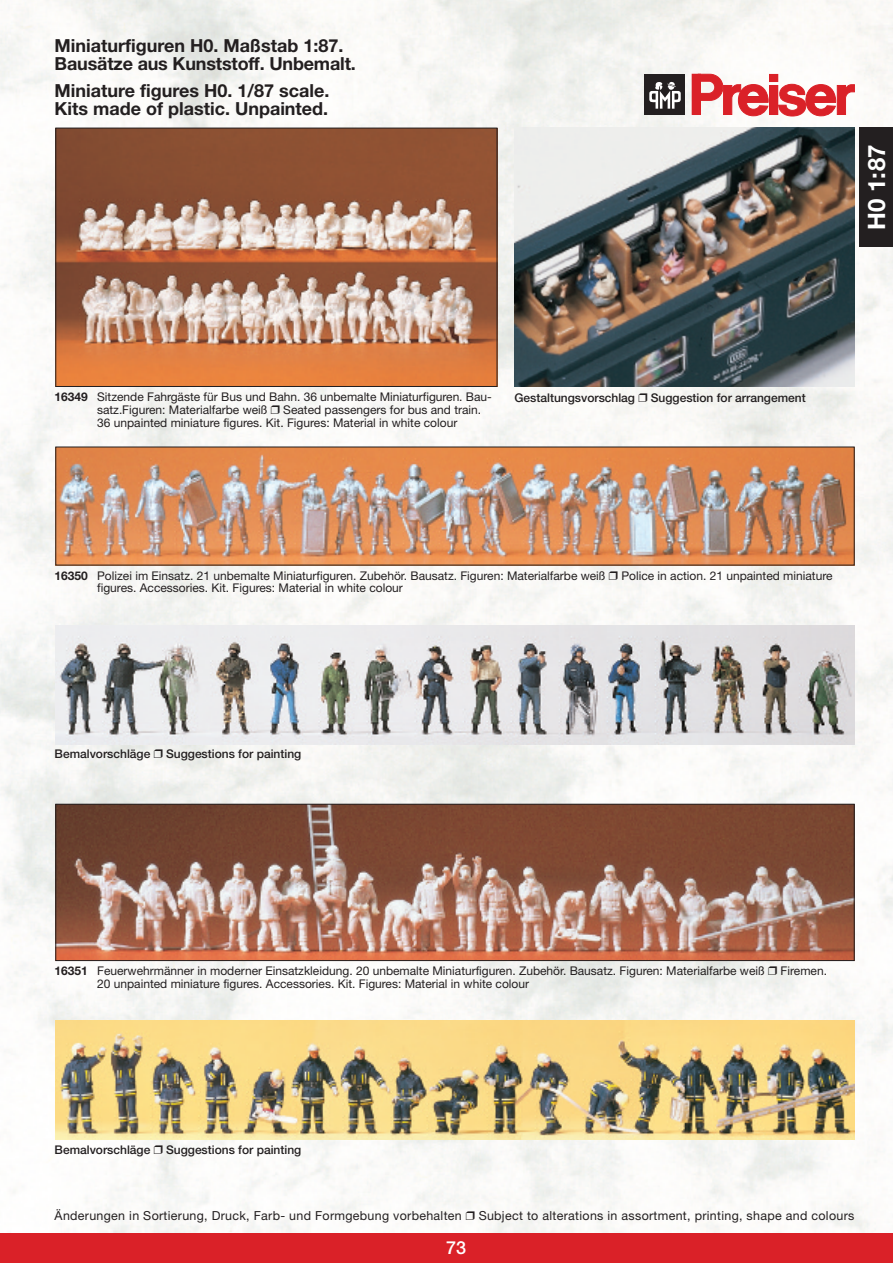
<style>
.page{position:relative;width:893px;height:1263px;background:#fff}
.page>*{position:absolute;margin:0;border:0;box-sizing:border-box;transform-origin:0 0}
.t1{font:700 24px "Helvetica Neue";color:#fff}
.t2{font:700 18px/18px "Helvetica Neue";color:#231f20}
.t3{font:500 18px "Helvetica Neue";color:#fff}
.t4{font:12.45px "Helvetica Neue";letter-spacing:.025em;color:#231f20}
.t5{font:12px/12.8px "Helvetica Neue";color:#231f20}
.t6{font:500 12px "Helvetica Neue";color:#231f20}
.s1{font-weight:700}
.s2{font-family:"Monotype Sorts";font-weight:400}
.s3{font-family:"Monotype Sorts"}
.s4{font-family:"Monotype Sorts";font-size:12px}
</style>
<div class="page">
<img style="left:0;top:0;width:893px;height:1233px">
<div style="left:0;top:1233px;width:893px;height:30px;background:#da2128"></div>
<div style="left:692px;top:74px;width:8px;height:40px;background:#da2128"></div>
<svg style="left:698px;top:74px;width:70px;height:42px"></svg>
<div style="left:769px;top:85px;width:9px;height:29px;background:#da2128"></div>
<div style="left:769px;top:74px;width:9px;height:8px;background:#da2128"></div>
<svg style="left:778px;top:84px;width:77px;height:32px"></svg>
<div style="left:645px;top:74px;width:40px;height:40px;background:#231f20"></div>
<svg style="left:649px;top:82px;width:32px;height:27px"></svg>
<div style="left:859px;top:128px;width:34px;height:119px;background:#231f20"></div>
<img style="left:57px;top:448px;width:796px;height:116px">
<img style="left:55px;top:625px;width:800px;height:119px">
<img style="left:55px;top:1020px;width:800px;height:120px">
<img style="left:514px;top:128px;width:341px;height:259px">
<img style="left:57px;top:806px;width:796px;height:153px">
<div style="left:55px;top:804px;width:800px;height:157px;border:1px solid #231f20"></div>
<img style="left:57px;top:130px;width:438px;height:255px">
<div style="left:55px;top:128px;width:442px;height:259px;border:1px solid #231f20"></div>
<h2 class="t2" style="left:55px;top:38px;width:303px">Miniaturfiguren H0. Maßstab 1:87.<br>Bausätze aus Kunststoff. Unbemalt.</h2>
<h2 class="t2" style="left:55px;top:83px;width:276px">Miniature figures H0. 1/87 scale.<br>Kits made of plastic. Unpainted.</h2>
<h1 class="t1" style="left:868px;top:230px;width:87px;rotate:-90deg">H0 1:87</h1>
<p class="t5" style="left:55px;top:392px;width:439px"><span class="s1">16349</span> Sitzende Fahrgäste für Bus und Bahn. 36 unbemalte Miniaturfiguren. Bau-</p>
<p class="t6" style="left:514px;top:394px;width:293px">Gestaltungsvorschlag <span class="s2">❒</span> Suggestion for arrangement</p>
<p class="t5" style="left:97px;top:405px;width:385px">satz.Figuren: Materialfarbe weiß <span class="s3">❒</span> Seated passengers for bus and train.<br>36 unpainted miniature figures. Kit. Figures: Material in white colour</p>
<p class="t5" style="left:97px;top:570px;width:737px;text-indent:-43px"><span class="s1">16350</span> Polizei im Einsatz. 21 unbemalte Miniaturfiguren. Zubehör. Bausatz. Figuren: Materialfarbe weiß <span class="s3">❒</span> Police in action. 21 unpainted miniature figures. Accessories. Kit. Figures: Material in white colour</p>
<p class="t6" style="left:55px;top:750px;width:248px">Bemalvorschläge <span class="s2">❒</span> Suggestions for painting</p>
<p class="t5" style="left:97px;top:966px;width:731px;text-indent:-43px"><span class="s1">16351</span> Feuerwehrmänner in moderner Einsatzkleidung. 20 unbemalte Miniaturfiguren. Zubehör. Bausatz. Figuren: Materialfarbe weiß <span class="s3">❒</span> Firemen.<br>20 unpainted miniature figures. Accessories. Kit. Figures: Material in white colour</p>
<p class="t6" style="left:55px;top:1145px;width:248px">Bemalvorschläge <span class="s2">❒</span> Suggestions for painting</p>
<p class="t4" style="left:55px;top:1211px;width:801px">Änderungen in Sortierung, Druck, Farb- und Formgebung vorbehalten <span class="s4">❒</span> Subject to alterations in assortment, printing, shape and colours</p>
<h2 class="t3" style="left:446px;top:1241px;width:21px">73</h2>
</div>
